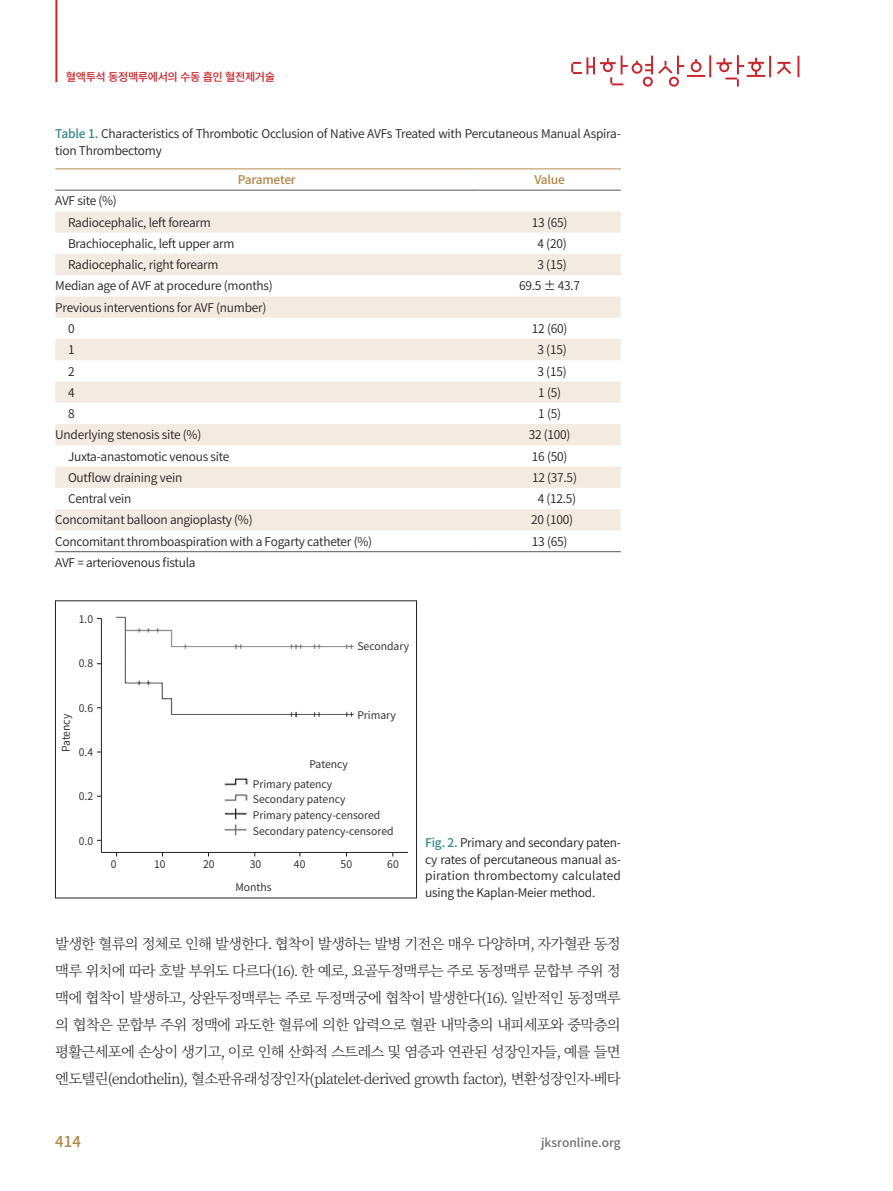
<style>
.page{position:relative;width:893px;height:1191px;background:#fff}
.page>*{position:absolute;margin:0;border:0;box-sizing:border-box;transform-origin:0 0}
.t1{font:500 15px "Noto Sans CJ Kkr";color:#b08548}
.t2{font:300 14.4px/27px "Noto Serif CJ Kkr";letter-spacing:-.05em;color:#231f20;text-align:justify}
.t3{font:600 12px/16.5px "Noto Sans CJ Kkr";letter-spacing:-.02em;color:#231f20}
.t4{font:500 12px "Noto Sans CJ Kkr";color:#6c6d70}
.t5{font:500 12px "Noto Sans CJ Kkr";letter-spacing:-.02em;color:#b08548}
.t6{font:500 11.25px "Noto Sans CJ Kkr";letter-spacing:-.04em;color:#c8242b}
.t7{font:600 10.5px/15.8px "Noto Sans CJ Kkr";color:#231f20}
.s1{font-weight:500;color:#328886}
</style>
<div class="page">
<hr style="left:55px;top:0;width:2px;height:82px;background:#c8242b">
<svg style="left:571px;top:55px;width:228px;height:32px"></svg>
<img style="left:97px;top:616px;width:311px;height:241px">
<div style="left:55px;top:600px;width:362px;height:298px;border:1px solid #231f20"></div>
<hr style="left:101px;top:852px;width:307px;height:1px;background:#231f20">
<hr style="left:101px;top:618px;width:1px;height:234px;background:#231f20">
<img style="left:222px;top:774px;width:26px;height:66px">
<svg style="left:55px;top:211px;width:566px;height:319px;fill:#f3ebe1"></svg>
<hr style="left:55px;top:551px;width:423px;height:1px;background:#57585a">
<hr style="left:478px;top:551px;width:143px;height:1px;background:#57585a">
<hr style="left:55px;top:190px;width:423px;height:1px;background:#57585a">
<hr style="left:478px;top:190px;width:143px;height:1px;background:#57585a">
<hr style="left:55px;top:168px;width:423px;height:1px;background:#be9867">
<hr style="left:478px;top:168px;width:143px;height:1px;background:#be9867">
<p class="t6" style="left:66px;top:70px;width:211px">혈액투석 동정맥루에서의 수동 흡인 혈전제거술</p>
<p class="t3" style="left:55px;top:126px;width:567px"><span class="s1">Table 1.</span> Characteristics of Thrombotic Occlusion of Native AVFs Treated with Percutaneous Manual Aspira&shy;tion Thrombectomy</p>
<p class="t5" style="left:238px;top:173px;width:59px">Parameter</p>
<p class="t5" style="left:534px;top:173px;width:32px">Value</p>
<p class="t3" style="left:68px;top:191px;width:144px;line-height:21.1px;text-indent:-13px">AVF site (%)<br>Radiocephalic, left forearm</p>
<p class="t3" style="left:532px;top:214px;width:37px">13 (65)</p>
<p class="t3" style="left:68px;top:235px;width:168px">Brachiocephalic, left upper arm</p>
<p class="t3" style="left:537px;top:235px;width:31px">4 (20)</p>
<p class="t3" style="left:68px;top:257px;width:152px">Radiocephalic, right forearm</p>
<p class="t3" style="left:537px;top:257px;width:31px">3 (15)</p>
<p class="t3" style="left:55px;top:278px;width:219px">Median age of AVF at procedure (months)</p>
<p class="t3" style="left:519px;top:278px;width:62px">69.5 ± 43.7</p>
<p class="t3" style="left:68px;top:297px;width:200px;line-height:21.3px;text-indent:-13px">Previous interventions for AVF (number)<br>0</p>
<p class="t3" style="left:532px;top:320px;width:37px">12 (60)</p>
<p class="t3" style="left:68px;top:342px;width:8px">1</p>
<p class="t3" style="left:537px;top:342px;width:31px">3 (15)</p>
<p class="t3" style="left:68px;top:363px;width:8px">2</p>
<p class="t3" style="left:537px;top:363px;width:31px">3 (15)</p>
<p class="t3" style="left:68px;top:384px;width:8px">4</p>
<p class="t3" style="left:538px;top:384px;width:24px">1 (5)</p>
<p class="t3" style="left:68px;top:406px;width:8px">8</p>
<p class="t3" style="left:538px;top:406px;width:24px">1 (5)</p>
<p class="t3" style="left:55px;top:427px;width:148px">Underlying stenosis site (%)</p>
<p class="t3" style="left:529px;top:427px;width:43px">32 (100)</p>
<p class="t3" style="left:68px;top:448px;width:163px">Juxta-anastomotic venous site</p>
<p class="t3" style="left:532px;top:448px;width:37px">16 (50)</p>
<p class="t3" style="left:68px;top:469px;width:116px">Outflow draining vein</p>
<p class="t3" style="left:532px;top:469px;width:46px">12 (37.5)</p>
<p class="t3" style="left:68px;top:491px;width:65px">Central vein</p>
<p class="t3" style="left:538px;top:491px;width:40px">4 (12.5)</p>
<p class="t3" style="left:55px;top:512px;width:199px">Concomitant balloon angioplasty (%)</p>
<p class="t3" style="left:531px;top:512px;width:43px">20 (100)</p>
<p class="t3" style="left:55px;top:533px;width:318px">Concomitant thromboaspiration with a Fogarty catheter (%)</p>
<p class="t3" style="left:532px;top:533px;width:37px">13 (65)</p>
<p class="t3" style="left:55px;top:554px;width:142px">AVF = arteriovenous fistula</p>
<p class="t7" style="left:79px;top:611px;width:16px">1.0</p>
<p class="t7" style="left:79px;top:656px;width:16px">0.8</p>
<p class="t7" style="left:79px;top:700px;width:16px">0.6</p>
<p class="t7" style="left:79px;top:744px;width:16px">0.4</p>
<p class="t7" style="left:79px;top:788px;width:16px">0.2</p>
<p class="t7" style="left:79px;top:833px;width:16px">0.0</p>
<p class="t7" style="left:58px;top:752px;width:40px;rotate:-90deg">Patency</p>
<p class="t7" style="left:357px;top:638px;width:53px">Secondary</p>
<p class="t7" style="left:357px;top:707px;width:40px">Primary</p>
<p class="t7" style="left:253px;top:754px;width:97px;line-height:20px;text-indent:57px">Patency<br>Primary patency</p>
<p class="t7" style="left:253px;top:792px;width:142px">Secondary patency<br>Primary patency-censored<br>Secondary patency-censored</p>
<p class="t7" style="left:111px;top:856px;width:7px">0</p>
<p class="t7" style="left:154px;top:856px;width:13px">10</p>
<p class="t7" style="left:203px;top:856px;width:13px">20</p>
<p class="t7" style="left:250px;top:856px;width:13px">30</p>
<p class="t7" style="left:294px;top:856px;width:13px">40</p>
<p class="t7" style="left:341px;top:856px;width:13px">50</p>
<p class="t7" style="left:387px;top:856px;width:13px">60</p>
<p class="t7" style="left:235px;top:879px;width:38px">Months</p>
<p class="t3" style="left:425px;top:835px;width:197px;text-align:justify"><span class="s1">Fig. 2.</span> Primary and secondary paten&shy;cy rates of percutaneous manual as&shy;piration thrombectomy calculated using the Kaplan-Meier method.</p>
<p class="t2" style="left:55px;top:930px;width:567px">발생한 혈류의 정체로 인해 발생한다. 협착이 발생하는 발병 기전은 매우 다양하며, 자가혈관 동정 맥루 위치에 따라 호발 부위도 다르다(16). 한 예로, 요골두정맥루는 주로 동정맥루 문합부 주위 정 맥에 협착이 발생하고, 상완두정맥루는 주로 두정맥궁에 협착이 발생한다(16). 일반적인 동정맥루 의 협착은 문합부 주위 정맥에 과도한 혈류에 의한 압력으로 혈관 내막층의 내피세포와 중막층의 평활근세포에 손상이 생기고, 이로 인해 산화적 스트레스 및 염증과 연관된 성장인자들, 예를 들면 엔도텔린(endothelin), 혈소판유래성장인자(platelet-derived growth factor), 변환성장인자-베타</p>
<p class="t1" style="left:55px;top:1132px;width:27px">414</p>
<p class="t4" style="left:541px;top:1135px;width:81px">jksronline.org</p>
</div>
